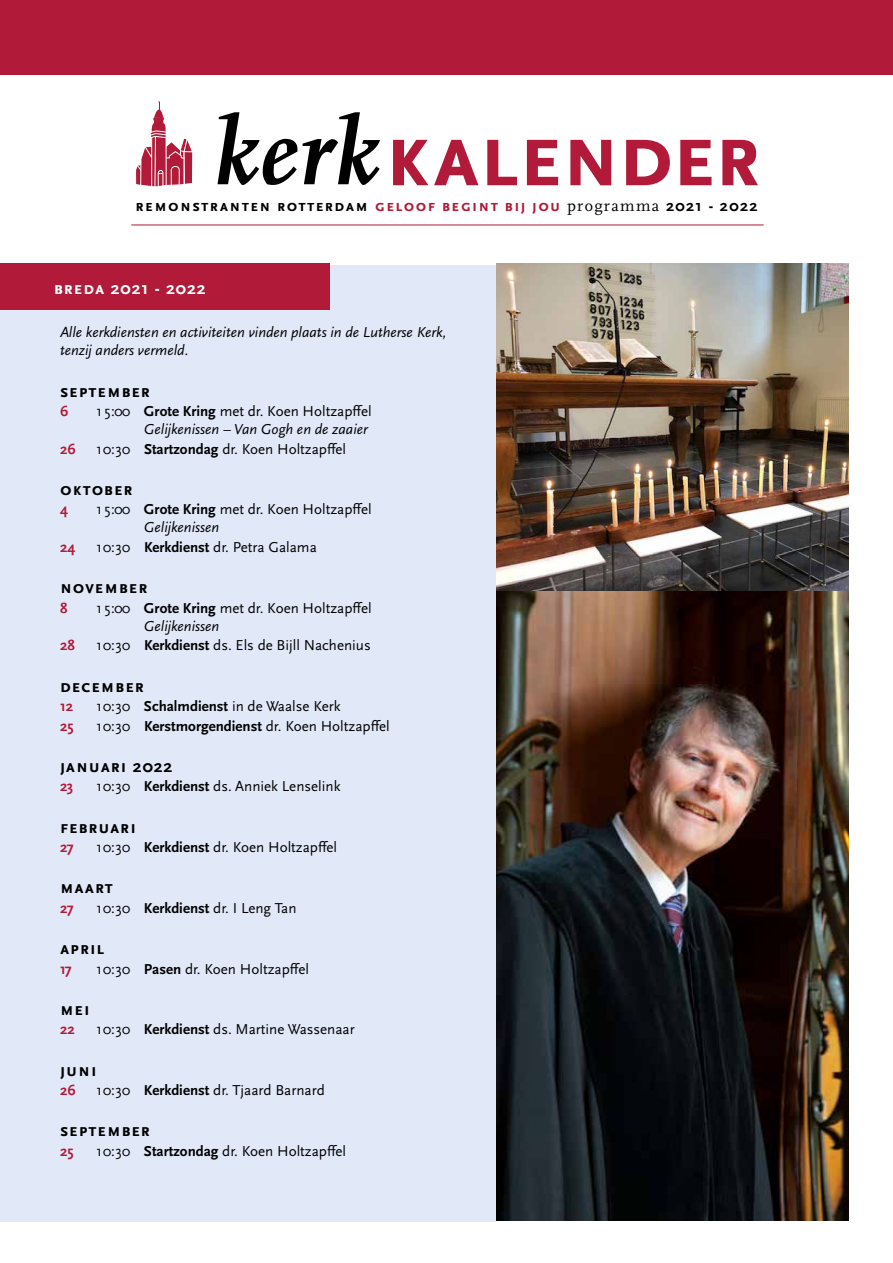
<style>
.page{position:relative;width:893px;height:1263px;background:#fff}
.page>*{position:absolute;margin:0;border:0;box-sizing:border-box;transform-origin:0 0}
.t1{font:700 92.4px "Scala Sans OT";letter-spacing:-.02em;color:#b11a39}
.t2{font:700 18px "Scala Sans OT";letter-spacing:.05em;color:#000}
.t3{font:700 18px "Scala Sans OT";letter-spacing:.05em;color:#fff}
.t4{font:700 16.35px "Scala Sans OT";letter-spacing:.08em;color:#000}
.t5{font:15px/18px "Scala Sans OT";color:#000}
.t6{font:italic 15px/18px "Scala Sans OT";color:#000}
.t7{font:700 15px "Scala Sans OT";color:#b11a39}
.s1{font-family:"Scala OT";font-style:italic;font-size:97.65px;color:#000}
.s2{color:#b11a39}
.s3{font-family:"Scala OT";font-weight:400}
.s4{font-style:normal}
.s5{font-weight:700;font-style:normal}
.s6{font-weight:700}
.s7{font-style:italic}
</style>
<div class="page">
<div style="left:0;top:265px;width:848px;height:956px;background:#e1e9f8"></div>
<div style="left:0;top:0;width:893px;height:74px;background:#b11a39"></div>
<hr style="left:131px;top:225px;width:633px;height:1px;background:#b11a39">
<svg style="left:135px;top:101px;width:58px;height:86px"></svg>
<hr style="left:151px;top:138px;width:1px;height:49px;background:#fff">
<div style="left:0;top:264px;width:330px;height:46px;background:#b11a39"></div>
<img style="left:496px;top:264px;width:352px;height:327px">
<img style="left:496px;top:591px;width:352px;height:629px">
<h1 class="t1" style="left:214px;top:104px;width:550px"><span class="s1">kerk</span>kalender</h1>
<p class="t4" style="left:135px;top:196px;width:623px">remonstranten rotterdam <span class="s2">geloof begint bij jou</span> <span class="s3">programma</span> 2021 - 2022</p>
<p class="t3" style="left:54px;top:278px;width:153px">breda 2021 - 2022</p>
<p class="t6" style="left:60px;top:324px;width:388px">Alle kerkdiensten en activiteiten vinden plaats in de Lutherse Kerk, tenzij anders vermeld.</p>
<p class="t2" style="left:60px;top:381px;width:92px">september</p>
<p class="t7" style="left:60px;top:403px;width:10px">6</p>
<p class="t6" style="left:96px;top:403px;width:277px;text-align:right"><span class="s4">15:00</span> <span class="s5">Grote Kring</span> <span class="s4">met dr. Koen Holtzapffel<br></span>Gelijkenissen – Van Gogh en de zaaier</p>
<p class="t7" style="left:60px;top:440px;width:17px">26</p>
<p class="t5" style="left:96px;top:440px;width:252px">10:30 <span class="s6">Startzondag</span> dr. Koen Holtzapffel</p>
<p class="t2" style="left:60px;top:479px;width:74px">oktober</p>
<p class="t7" style="left:60px;top:501px;width:9px">4</p>
<p class="t5" style="left:144px;top:501px;width:229px;text-indent:-48px">15:00 <span class="s6">Grote Kring</span> met dr. Koen Holtzapffel<br><span class="s7">Gelijkenissen</span></p>
<p class="t7" style="left:60px;top:539px;width:17px">24</p>
<p class="t5" style="left:96px;top:538px;width:222px">10:30 <span class="s6">Kerkdienst</span> dr. Petra Galama</p>
<p class="t2" style="left:60px;top:577px;width:89px">november</p>
<p class="t7" style="left:60px;top:599px;width:9px">8</p>
<p class="t5" style="left:144px;top:599px;width:229px;text-indent:-48px">15:00 <span class="s6">Grote Kring</span> met dr. Koen Holtzapffel<br><span class="s7">Gelijkenissen</span></p>
<p class="t7" style="left:60px;top:637px;width:16px">28</p>
<p class="t5" style="left:96px;top:637px;width:276px">10:30 <span class="s6">Kerkdienst</span> ds. Els de Bijll Nachenius</p>
<p class="t2" style="left:60px;top:676px;width:86px">december</p>
<p class="t7" style="left:60px;top:698px;width:15px">12</p>
<p class="t5" style="left:96px;top:697px;width:246px">10:30 <span class="s6">Schalmdienst</span> in de Waalse Kerk</p>
<p class="t7" style="left:60px;top:717px;width:15px">25</p>
<p class="t5" style="left:96px;top:717px;width:295px">10:30 <span class="s6">Kerstmorgendienst</span> dr. Koen Holtzapffel</p>
<p class="t2" style="left:60px;top:756px;width:114px">januari 2022</p>
<p class="t7" style="left:60px;top:778px;width:15px">23</p>
<p class="t5" style="left:96px;top:778px;width:246px">10:30 <span class="s6">Kerkdienst</span> ds. Anniek Lenselink</p>
<p class="t2" style="left:60px;top:817px;width:77px">februari</p>
<p class="t7" style="left:60px;top:839px;width:15px">27</p>
<p class="t5" style="left:96px;top:838px;width:243px">10:30 <span class="s6">Kerkdienst</span> dr. Koen Holtzapffel</p>
<p class="t2" style="left:60px;top:877px;width:54px">maart</p>
<p class="t7" style="left:60px;top:899px;width:15px">27</p>
<p class="t5" style="left:96px;top:899px;width:202px">10:30 <span class="s6">Kerkdienst</span> dr. I Leng Tan</p>
<p class="t2" style="left:60px;top:938px;width:46px">april</p>
<p class="t7" style="left:60px;top:960px;width:13px">17</p>
<p class="t5" style="left:96px;top:960px;width:214px">10:30 <span class="s6">Pasen</span> dr. Koen Holtzapffel</p>
<p class="t2" style="left:60px;top:999px;width:31px">mei</p>
<p class="t7" style="left:60px;top:1021px;width:16px">22</p>
<p class="t5" style="left:96px;top:1021px;width:260px">10:30 <span class="s6">Kerkdienst</span> ds. Martine Wassenaar</p>
<p class="t2" style="left:60px;top:1059px;width:38px">juni</p>
<p class="t7" style="left:60px;top:1082px;width:17px">26</p>
<p class="t5" style="left:96px;top:1081px;width:230px">10:30 <span class="s6">Kerkdienst</span> dr. Tjaard Barnard</p>
<p class="t2" style="left:60px;top:1120px;width:92px">september</p>
<p class="t7" style="left:60px;top:1142px;width:15px">25</p>
<p class="t5" style="left:96px;top:1142px;width:252px">10:30 <span class="s6">Startzondag</span> dr. Koen Holtzapffel</p>
</div>
